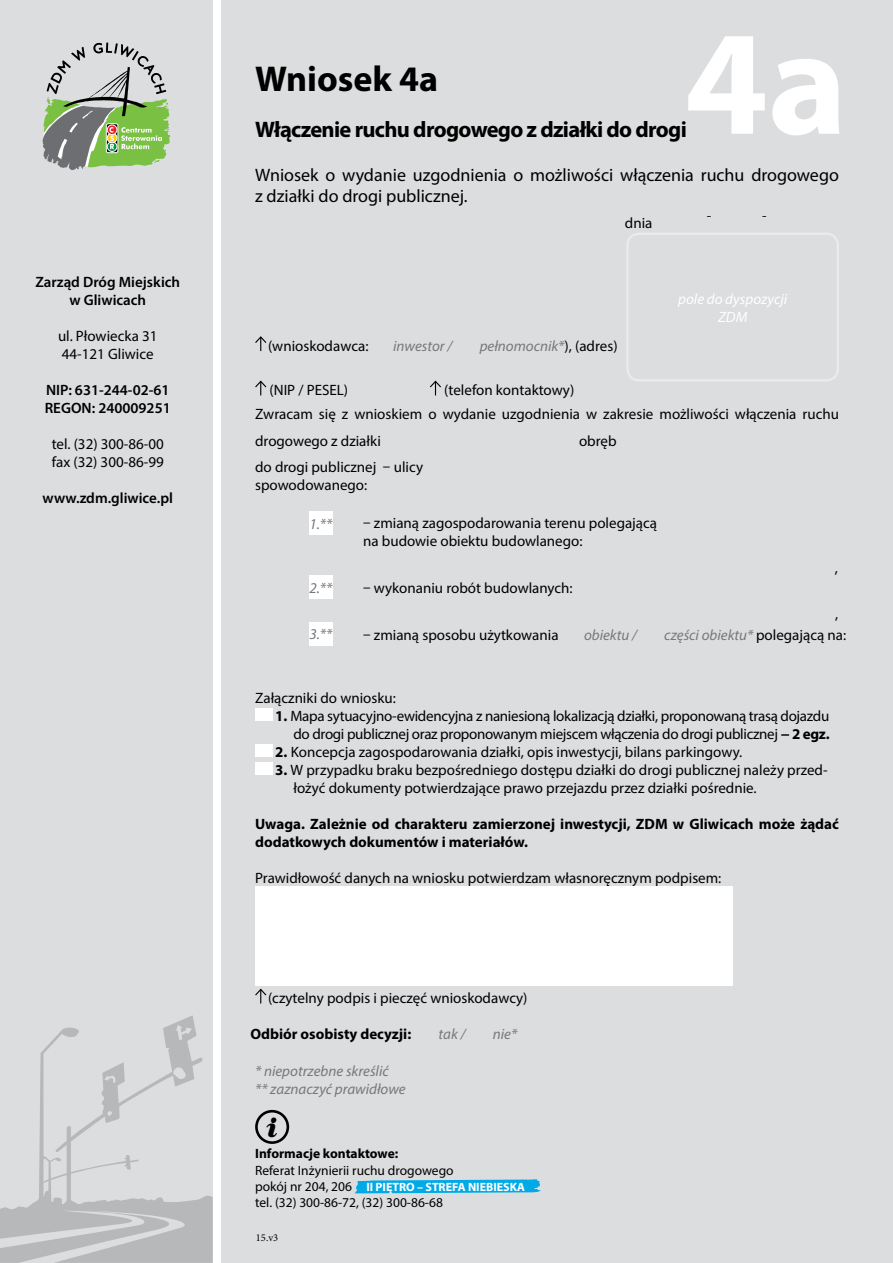
<style>
.page{position:relative;width:893px;height:1263px;background:#fff}
.page>*{position:absolute;margin:0;border:0;box-sizing:border-box;transform-origin:0 0}
.t1{font:700 150px "Myriad Pro";color:#fff}
.t2{font:700 36px "Myriad Pro";color:#000}
.t3{font:italic 27.75px "Century 751 Blk EU";color:#000}
.t4{font:700 22.5px "Myriad Pro";letter-spacing:-.03em;color:#000}
.t5{font:18px/21.6px "Myriad Pro";color:#000}
.t6{font:15px/18px "Myriad Pro";color:#000}
.t7{font:15px/18px "Myriad Pro";letter-spacing:-.02em;color:#000;text-align:right}
.t8{font:italic 15px/18px "Myriad Pro";color:#77787b}
.t9{font:700 15px/18px "Myriad Pro";color:#000}
.t10{font:600 15px/18px "Myriad Pro";color:#000;text-align:center}
.t11{font:italic 15px/18px "Myriad Pro";color:#fff;text-align:center}
.t12{font:13.5px "Myriad Pro";color:#000}
.t13{font:700 13.5px "Myriad Pro";color:#000}
.t14{font:700 12px "Myriad Pro";color:#fff}
.t15{font:10.5px "Minion Pro";color:#000}
.s1{font-style:normal;color:#000}
.s2{font-weight:700}
.s3{font-weight:400;font-size:13.5px;color:#000}
</style>
<div class="page">
<div style="left:221px;top:0;width:672px;height:1263px;background:#dcddde"></div>
<div style="left:0;top:0;width:213px;height:1263px;background:#dcddde"></div>
<svg style="left:43px;top:43px;width:127px;height:127px"></svg>
<svg style="left:0;top:1015px;width:213px;height:248px"></svg>
<div style="left:309px;top:511px;width:24px;height:24px;background:#fff"></div>
<div style="left:309px;top:576px;width:24px;height:23px;background:#fff"></div>
<div style="left:309px;top:622px;width:24px;height:23px;background:#fff"></div>
<div style="left:255px;top:708px;width:17px;height:12px;background:#fff"></div>
<div style="left:255px;top:744px;width:17px;height:12px;background:#fff"></div>
<div style="left:255px;top:762px;width:17px;height:12px;background:#fff"></div>
<div style="left:255px;top:885px;width:478px;height:100px;background:#fff"></div>
<svg style="left:255px;top:988px;width:12px;height:15px"></svg>
<svg style="left:255px;top:336px;width:12px;height:15px"></svg>
<svg style="left:255px;top:380px;width:12px;height:15px"></svg>
<svg style="left:430px;top:380px;width:11px;height:15px"></svg>
<div style="left:626px;top:233px;width:213px;height:148px;border:2px solid #ebebec;border-radius:12px"></div>
<svg style="left:255px;top:1110px;width:34px;height:34px"></svg>
<svg style="left:355px;top:1179px;width:186px;height:14px;background:#18afe5"></svg>
<p class="t10" style="left:35px;top:272px;width:146px">Zarząd Dróg Miejskich w Gliwicach</p>
<p class="t6" style="left:58px;top:326px;width:101px">ul. Płowiecka 31<br>44-121 Gliwice</p>
<p class="t10" style="left:45px;top:380px;width:127px;text-align:left">NIP: 631-244-02-61<br>REGON: 240009251</p>
<p class="t6" style="left:52px;top:434px;width:114px">tel. (32) 300-86-00 fax (32) 300-86-99</p>
<p class="t10" style="left:43px;top:488px;width:132px">www.zdm.gliwice.pl</p>
<h1 class="t1" style="left:685px;top:-15px;width:164px">4a</h1>
<h2 class="t2" style="left:255px;top:55px;width:185px">Wniosek 4a</h2>
<h3 class="t4" style="left:255px;top:115px;width:433px">Włączenie ruchu drogowego z działki do drogi</h3>
<p class="t5" style="left:255px;top:163px;width:585px">Wniosek o wydanie uzgodnienia o możliwości włączenia ruchu drogowego z działki do drogi publicznej.</p>
<p class="t6" style="left:625px;top:213px;width:29px">dnia</p>
<p class="t6" style="left:268px;top:336px;width:102px">(wnioskodawca:</p>
<p class="t8" style="left:393px;top:336px;width:61px">inwestor /</p>
<p class="t8" style="left:480px;top:336px;width:139px">pełnomocnik*<span class="s1">), (adres)</span></p>
<p class="t6" style="left:270px;top:381px;width:80px">(NIP / PESEL)</p>
<p class="t6" style="left:444px;top:381px;width:131px">(telefon kontaktowy)</p>
<p class="t6" style="left:707px;top:213px;width:6px">¯</p>
<p class="t6" style="left:762px;top:213px;width:6px">¯</p>
<p class="t11" style="left:678px;top:289px;width:111px">pole do dyspozycji<br>ZDM</p>
<p class="t6" style="left:255px;top:401px;width:585px;line-height:26.4px">Zwracam się z wnioskiem o wydanie uzgodnienia w zakresie możliwości włączenia ruchu drogowego z działki</p>
<p class="t6" style="left:579px;top:432px;width:39px">obręb</p>
<p class="t6" style="left:255px;top:458px;width:170px">do drogi publicznej – ulicy spowodowanego:</p>
<p class="t8" style="left:309px;top:514px;width:24px">1.**</p>
<p class="t6" style="left:363px;top:514px;width:295px">– zmianą zagospodarowania terenu polegającą na budowie obiektu budowlanego:</p>
<p class="t8" style="left:309px;top:579px;width:24px">2.**</p>
<p class="t6" style="left:363px;top:578px;width:211px">– wykonaniu robót budowlanych:</p>
<p class="t6" style="left:835px;top:558px;width:5px">,</p>
<p class="t6" style="left:835px;top:605px;width:5px">,</p>
<p class="t8" style="left:309px;top:625px;width:24px">3.**</p>
<p class="t6" style="left:363px;top:626px;width:197px">– zmianą sposobu użytkowania</p>
<p class="t8" style="left:584px;top:626px;width:54px">obiektu /</p>
<p class="t8" style="left:664px;top:626px;width:183px">części obiektu* <span class="s1">polegającą na:</span></p>
<p class="t6" style="left:255px;top:688px;width:142px">Załączniki do wniosku:</p>
<p class="t7" style="left:275px;top:706px;width:556px"><span class="s2">1.</span> Mapa sytuacyjno-ewidencyjna z naniesioną lokalizacją działki, proponowaną trasą dojazdu do drogi publicznej oraz proponowanym miejscem włączenia do drogi publicznej <span class="s2">− 2 egz.</span></p>
<p class="t6" style="left:275px;top:742px;width:468px"><span class="s2">2.</span> Koncepcja zagospodarowania działki, opis inwestycji, bilans parkingowy.</p>
<p class="t6" style="left:293px;top:760px;width:536px;text-indent:-18px"><span class="s2">3.</span> W przypadku braku bezpośredniego dostępu działki do drogi publicznej należy przed&shy;łożyć dokumenty potwierdzające prawo przejazdu przez działki pośrednie.</p>
<p class="t9" style="left:255px;top:814px;width:585px">Uwaga. Zależnie od charakteru zamierzonej inwestycji, ZDM w Gliwicach może żądać dodatkowych dokumentów i materiałów.</p>
<p class="t6" style="left:255px;top:868px;width:468px">Prawidłowość danych na wniosku potwierdzam własnoręcznym podpisem:</p>
<p class="t6" style="left:268px;top:989px;width:261px">(czytelny podpis i pieczęć wnioskodawcy)</p>
<p class="t9" style="left:250px;top:1024px;width:162px">Odbiór osobisty decyzji:</p>
<p class="t8" style="left:439px;top:1024px;width:28px">tak /</p>
<p class="t8" style="left:493px;top:1024px;width:26px">nie*</p>
<p class="t8" style="left:255px;top:1061px;width:152px">* niepotrzebne skreślić<br>** zaznaczyć prawidłowe</p>
<h3 class="t3" style="left:267px;top:1109px;width:12px">i</h3>
<p class="t13" style="left:255px;top:1145px;width:145px">Informacje kontaktowe:</p>
<p class="t12" style="left:255px;top:1162px;width:200px">Referat Inżynierii ruchu drogowego</p>
<p class="t14" style="left:255px;top:1179px;width:271px"><span class="s3">pokój nr 204, 206</span> II PIĘTRO – STREFA NIEBIESKA</p>
<p class="t12" style="left:255px;top:1194px;width:189px">tel. (32) 300-86-72, (32) 300-86-68</p>
<p class="t15" style="left:256px;top:1230px;width:24px">15.v3</p>
</div>
